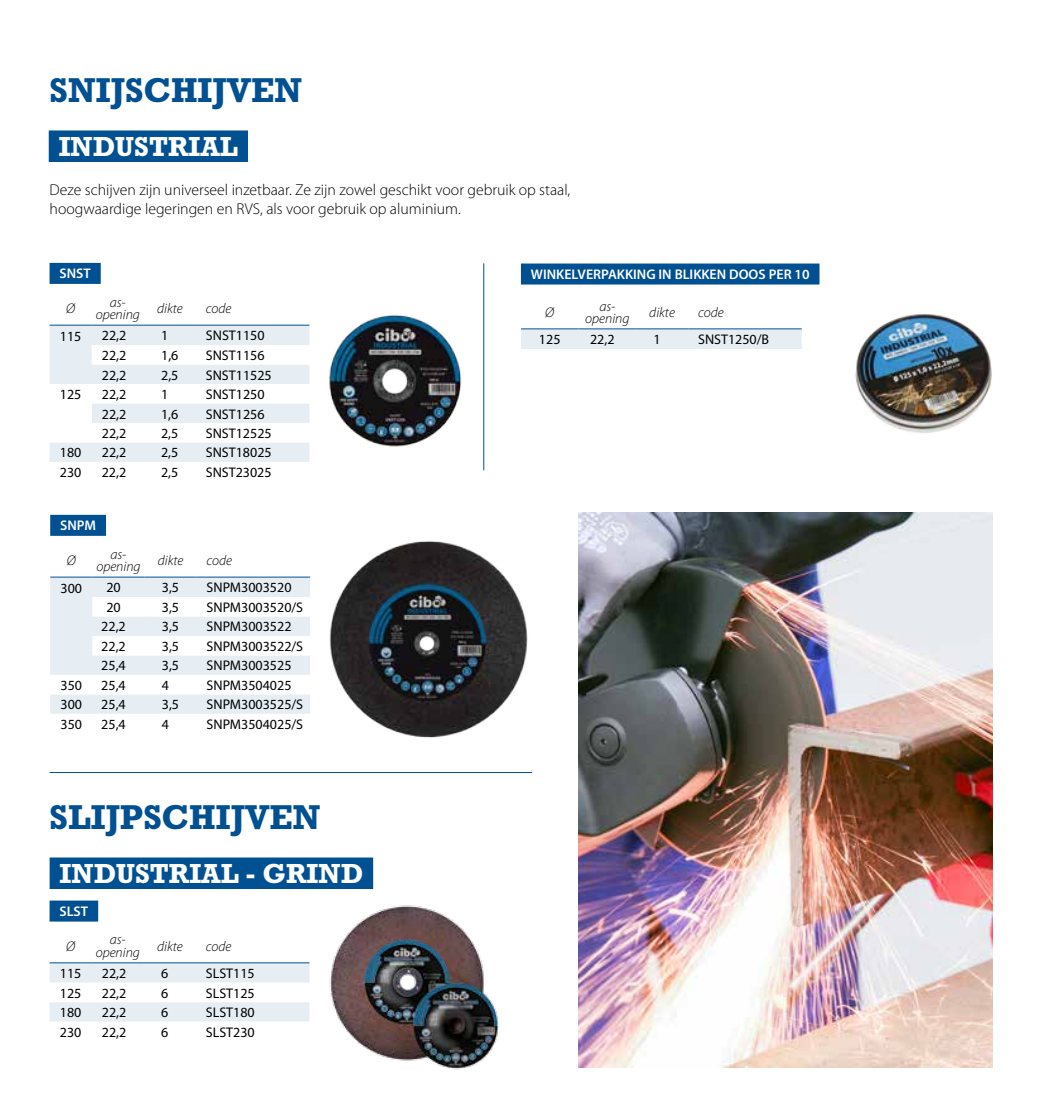
<style>
.page{position:relative;width:1042px;height:1117px;background:#fff}
.page>*{position:absolute;margin:0;border:0;box-sizing:border-box;transform-origin:0 0}
.t1{font:700 35px "Rockwell";color:#005092}
.t2{font:700 28px "Rockwell";color:#fff}
.t3{font:300 15.75px/18.9px "Myriad Pro";color:#000}
.t4{font:14px "Myriad Pro";color:#000}
.t5{font:italic 300 14px/12.2px "Myriad Pro";color:#000}
.t6{font:600 14px "Myriad Pro";color:#fff}
</style>
<div class="page">
<hr style="left:50px;top:772px;width:482px;height:1px;background:#005092">
<hr style="left:483px;top:263px;width:1px;height:207px;background:#005092">
<div style="left:49px;top:130px;width:199px;height:32px;background:#005092"></div>
<svg style="left:50px;top:326px;width:259px;height:136px"></svg>
<hr style="left:50px;top:325px;width:42px;height:1px;background:#005092">
<hr style="left:92px;top:325px;width:52px;height:1px;background:#005092">
<hr style="left:144px;top:325px;width:52px;height:1px;background:#005092">
<hr style="left:196px;top:325px;width:113px;height:1px;background:#005092">
<div style="left:50px;top:263px;width:51px;height:21px;background:#005092"></div>
<div style="left:521px;top:329px;width:281px;height:20px;background:#e6eef4"></div>
<hr style="left:521px;top:328px;width:57px;height:1px;background:#005092">
<hr style="left:578px;top:328px;width:58px;height:1px;background:#005092">
<hr style="left:636px;top:328px;width:52px;height:1px;background:#005092">
<hr style="left:688px;top:328px;width:114px;height:1px;background:#005092">
<div style="left:521px;top:263px;width:298px;height:21px;background:#005092"></div>
<svg style="left:50px;top:577px;width:260px;height:137px"></svg>
<hr style="left:50px;top:576px;width:42px;height:1px;background:#005092">
<hr style="left:92px;top:576px;width:53px;height:1px;background:#005092">
<hr style="left:145px;top:576px;width:52px;height:1px;background:#005092">
<hr style="left:197px;top:576px;width:113px;height:1px;background:#005092">
<div style="left:50px;top:514px;width:56px;height:21px;background:#005092"></div>
<div style="left:50px;top:857px;width:323px;height:31px;background:#005092"></div>
<svg style="left:50px;top:963px;width:259px;height:59px"></svg>
<hr style="left:50px;top:962px;width:42px;height:1px;background:#005092">
<hr style="left:92px;top:962px;width:52px;height:1px;background:#005092">
<hr style="left:144px;top:962px;width:52px;height:1px;background:#005092">
<hr style="left:196px;top:962px;width:113px;height:1px;background:#005092">
<div style="left:50px;top:900px;width:48px;height:21px;background:#005092"></div>
<img style="left:855px;top:314px;width:137px;height:119px">
<img style="left:329px;top:314px;width:132px;height:133px">
<img style="left:329px;top:541px;width:199px;height:197px">
<img style="left:329px;top:905px;width:170px;height:165px">
<img style="left:578px;top:512px;width:414px;height:555px">
<h1 class="t1" style="left:50px;top:69px;width:254px">SNIJSCHIJVEN</h1>
<h2 class="t2" style="left:59px;top:130px;width:181px">INDUSTRIAL</h2>
<p class="t3" style="left:50px;top:180px;width:522px">Deze schijven zijn universeel inzetbaar. Ze zijn zowel geschikt voor gebruik op staal, hoogwaardige legeringen en RVS, als voor gebruik op aluminium.</p>
<p class="t6" style="left:59px;top:265px;width:33px">SNST</p>
<p class="t5" style="left:66px;top:302px;width:11px">Ø</p>
<p class="t5" style="left:96px;top:296px;width:89px;text-indent:14px">as-<br>opening dikte</p>
<p class="t5" style="left:206px;top:302px;width:27px">code</p>
<p class="t4" style="left:60px;top:328px;width:23px">115</p>
<p class="t4" style="left:102px;top:328px;width:26px">22,2</p>
<p class="t4" style="left:161px;top:328px;width:9px">1</p>
<p class="t4" style="left:206px;top:328px;width:60px">SNST1150</p>
<p class="t4" style="left:102px;top:347px;width:26px">22,2</p>
<p class="t4" style="left:161px;top:347px;width:19px">1,6</p>
<p class="t4" style="left:206px;top:347px;width:60px">SNST1156</p>
<p class="t4" style="left:102px;top:367px;width:26px">22,2</p>
<p class="t4" style="left:161px;top:367px;width:19px">2,5</p>
<p class="t4" style="left:206px;top:367px;width:67px">SNST11525</p>
<p class="t4" style="left:60px;top:387px;width:23px">125</p>
<p class="t4" style="left:102px;top:386px;width:26px">22,2</p>
<p class="t4" style="left:161px;top:386px;width:9px">1</p>
<p class="t4" style="left:206px;top:386px;width:60px">SNST1250</p>
<p class="t4" style="left:102px;top:406px;width:26px">22,2</p>
<p class="t4" style="left:161px;top:406px;width:19px">1,6</p>
<p class="t4" style="left:206px;top:406px;width:60px">SNST1256</p>
<p class="t4" style="left:102px;top:425px;width:26px">22,2</p>
<p class="t4" style="left:161px;top:425px;width:19px">2,5</p>
<p class="t4" style="left:206px;top:425px;width:67px">SNST12525</p>
<p class="t4" style="left:60px;top:445px;width:23px">180</p>
<p class="t4" style="left:102px;top:445px;width:26px">22,2</p>
<p class="t4" style="left:161px;top:445px;width:19px">2,5</p>
<p class="t4" style="left:206px;top:445px;width:67px">SNST18025</p>
<p class="t4" style="left:60px;top:464px;width:23px">230</p>
<p class="t4" style="left:102px;top:464px;width:26px">22,2</p>
<p class="t4" style="left:161px;top:464px;width:19px">2,5</p>
<p class="t4" style="left:206px;top:464px;width:67px">SNST23025</p>
<p class="t6" style="left:60px;top:517px;width:37px">SNPM</p>
<p class="t5" style="left:67px;top:554px;width:11px">Ø</p>
<p class="t5" style="left:96px;top:548px;width:89px;text-indent:14px">as-<br>opening dikte</p>
<p class="t5" style="left:207px;top:554px;width:27px">code</p>
<p class="t4" style="left:61px;top:580px;width:23px">300</p>
<p class="t4" style="left:106px;top:580px;width:16px">20</p>
<p class="t4" style="left:162px;top:580px;width:19px">3,5</p>
<p class="t4" style="left:207px;top:580px;width:86px">SNPM3003520</p>
<p class="t4" style="left:106px;top:599px;width:16px">20</p>
<p class="t4" style="left:162px;top:599px;width:19px">3,5</p>
<p class="t4" style="left:207px;top:599px;width:98px">SNPM3003520/S</p>
<p class="t4" style="left:101px;top:619px;width:26px">22,2</p>
<p class="t4" style="left:162px;top:619px;width:19px">3,5</p>
<p class="t4" style="left:207px;top:619px;width:86px">SNPM3003522</p>
<p class="t4" style="left:101px;top:638px;width:26px">22,2</p>
<p class="t4" style="left:162px;top:638px;width:19px">3,5</p>
<p class="t4" style="left:207px;top:638px;width:98px">SNPM3003522/S</p>
<p class="t4" style="left:101px;top:658px;width:26px">25,4</p>
<p class="t4" style="left:162px;top:658px;width:19px">3,5</p>
<p class="t4" style="left:207px;top:658px;width:86px">SNPM3003525</p>
<p class="t4" style="left:61px;top:677px;width:23px">350</p>
<p class="t4" style="left:101px;top:677px;width:26px">25,4</p>
<p class="t4" style="left:162px;top:677px;width:9px">4</p>
<p class="t4" style="left:207px;top:677px;width:86px">SNPM3504025</p>
<p class="t4" style="left:61px;top:697px;width:23px">300</p>
<p class="t4" style="left:101px;top:697px;width:26px">25,4</p>
<p class="t4" style="left:162px;top:697px;width:19px">3,5</p>
<p class="t4" style="left:207px;top:697px;width:98px">SNPM3003525/S</p>
<p class="t4" style="left:61px;top:716px;width:23px">350</p>
<p class="t4" style="left:101px;top:716px;width:26px">25,4</p>
<p class="t4" style="left:162px;top:716px;width:9px">4</p>
<p class="t4" style="left:207px;top:716px;width:98px">SNPM3504025/S</p>
<h1 class="t1" style="left:50px;top:796px;width:272px">SLIJPSCHIJVEN</h1>
<h2 class="t2" style="left:60px;top:856px;width:305px">INDUSTRIAL - GRIND</h2>
<p class="t6" style="left:59px;top:902px;width:30px">SLST</p>
<p class="t5" style="left:66px;top:939px;width:11px">Ø</p>
<p class="t5" style="left:96px;top:933px;width:89px;text-indent:14px">as-<br>opening dikte</p>
<p class="t5" style="left:206px;top:939px;width:27px">code</p>
<p class="t4" style="left:60px;top:965px;width:23px">115</p>
<p class="t4" style="left:102px;top:965px;width:26px">22,2</p>
<p class="t4" style="left:161px;top:965px;width:9px">6</p>
<p class="t4" style="left:206px;top:965px;width:50px">SLST115</p>
<p class="t4" style="left:60px;top:985px;width:23px">125</p>
<p class="t4" style="left:102px;top:985px;width:26px">22,2</p>
<p class="t4" style="left:161px;top:985px;width:9px">6</p>
<p class="t4" style="left:206px;top:985px;width:50px">SLST125</p>
<p class="t4" style="left:60px;top:1004px;width:23px">180</p>
<p class="t4" style="left:102px;top:1004px;width:26px">22,2</p>
<p class="t4" style="left:161px;top:1004px;width:9px">6</p>
<p class="t4" style="left:206px;top:1004px;width:50px">SLST180</p>
<p class="t4" style="left:60px;top:1024px;width:23px">230</p>
<p class="t4" style="left:102px;top:1024px;width:26px">22,2</p>
<p class="t4" style="left:161px;top:1024px;width:9px">6</p>
<p class="t4" style="left:206px;top:1024px;width:50px">SLST230</p>
<p class="t6" style="left:531px;top:266px;width:280px">WINKELVERPAKKING IN BLIKKEN DOOS PER 10</p>
<p class="t5" style="left:545px;top:306px;width:11px">Ø</p>
<p class="t5" style="left:585px;top:300px;width:46px;text-align:center">as&shy;opening</p>
<p class="t5" style="left:649px;top:306px;width:27px">dikte</p>
<p class="t5" style="left:698px;top:306px;width:27px">code</p>
<p class="t4" style="left:539px;top:332px;width:23px">125</p>
<p class="t4" style="left:590px;top:332px;width:26px">22,2</p>
<p class="t4" style="left:653px;top:332px;width:9px">1</p>
<p class="t4" style="left:698px;top:332px;width:73px">SNST1250/B</p>
</div>
